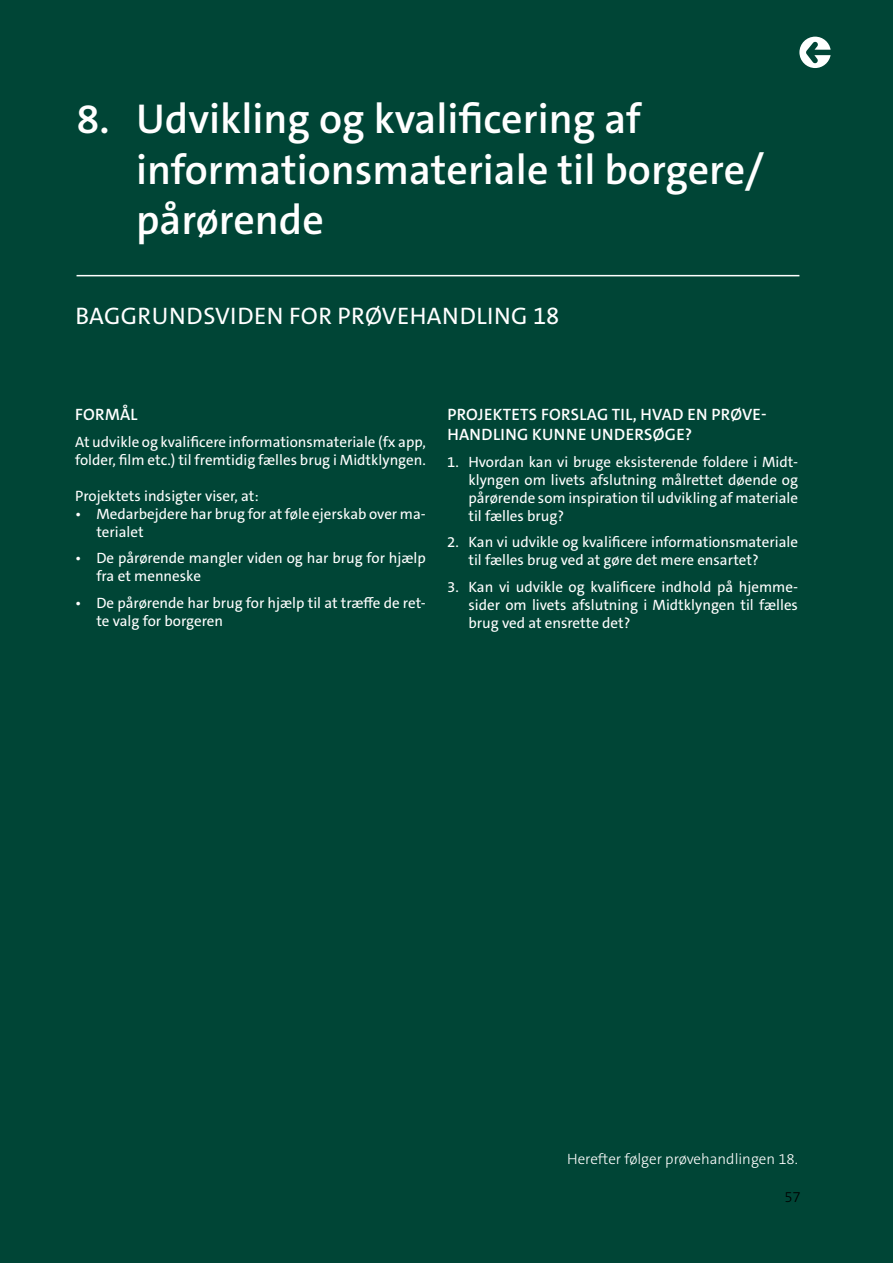
<style>
.page{position:relative;width:893px;height:1263px;background:#004536}
.page>*{position:absolute;margin:0;border:0;box-sizing:border-box;transform-origin:0 0}
.Skilleblade{font:600 42px/50.4px "The Sans C5";color:#fff}
.Rubrik{font:24px "The Sans C5";letter-spacing:.02em;color:#fff}
.Overskrifter_afsnit{font:600 16.5px/19.8px "The Sans C5";letter-spacing:.02em;color:#fff}
.Bullet{font:15px/18px "The Sans C5";color:#fff}
.Brødtekst{font:15px/18px "The Sans C5";color:#fff}
.Brødtekst-2{font:300 15px "The Sans C5";color:#fff}
.t1{font:300 15px "The Sans C5";color:#000}
</style>
<div class="page">
<hr style="left:77px;top:275px;width:722px;height:1px;background:#fff">
<svg style="left:799px;top:37px;width:32px;height:31px"></svg>
<p class="Skilleblade" style="left:136px;top:94px;width:629px;text-indent:-60px">8. Udvikling og kvalificering af informationsmateriale til borgere/ pårørende</p>
<p class="Rubrik" style="left:75px;top:300px;width:486px">BAGGRUNDSVIDEN FOR PRØVEHANDLING 18</p>
<p class="Overskrifter_afsnit" style="left:75px;top:405px;width:64px">FORMÅL</p>
<p class="Brødtekst" style="left:75px;top:433px;width:352px">At udvikle og kvalificere informationsmateriale (fx app, folder, film etc.) til fremtidig fælles brug i Midtklyngen.</p>
<p class="Brødtekst" style="left:75px;top:487px;width:185px">Projektets indsigter viser, at:</p>
<p class="Bullet" style="left:96px;top:505px;width:331px;text-indent:-21px">• Medarbejdere har brug for at føle ejerskab over ma&shy;terialet</p>
<p class="Bullet" style="left:96px;top:549px;width:331px;text-indent:-21px">• De pårørende mangler viden og har brug for hjælp fra et menneske</p>
<p class="Bullet" style="left:96px;top:594px;width:331px;text-indent:-21px">• De pårørende har brug for hjælp til at træffe de ret&shy;te valg for borgeren</p>
<p class="Overskrifter_afsnit" style="left:447px;top:405px;width:321px">PROJEKTETS FORSLAG TIL, HVAD EN PRØVE-<br>HANDLING KUNNE UNDERSØGE?</p>
<p class="Bullet" style="left:468px;top:453px;width:331px;text-align:justify;text-indent:-21px">1. Hvordan kan vi bruge eksisterende foldere i Midt&shy;klyngen om livets afslutning målrettet døende og pårørende som inspiration til udvikling af materiale til fælles brug?</p>
<p class="Bullet" style="left:468px;top:533px;width:331px;text-indent:-21px">2. Kan vi udvikle og kvalificere informationsmateriale til fælles brug ved at gøre det mere ensartet?</p>
<p class="Bullet" style="left:468px;top:578px;width:331px;text-align:justify;text-indent:-21px">3. Kan vi udvikle og kvalificere indhold på hjemme&shy;sider om livets afslutning i Midtklyngen til fælles brug ved at ensrette det?</p>
<p class="Brødtekst-2" style="left:567px;top:1149px;width:232px">Herefter følger prøvehandlingen 18.</p>
<p class="t1" style="left:784px;top:1187px;width:18px">57</p>
</div>
